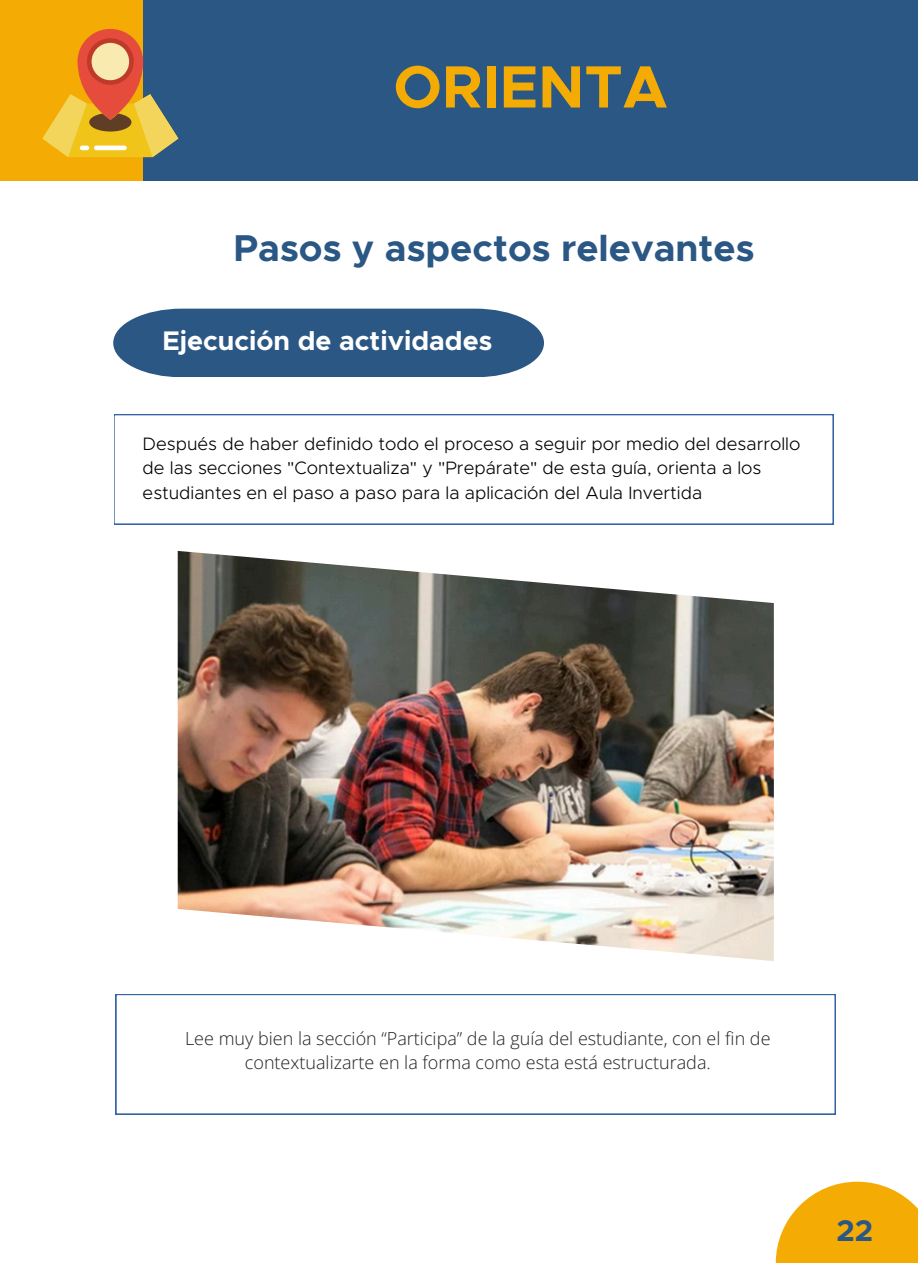
<style>
.page{position:relative;width:918px;height:1263px;background:#fff}
.page>*{position:absolute;margin:0;border:0;box-sizing:border-box;transform-origin:0 0}
.t1{font:700 59.85px "Metropolis";color:#f4ac04}
.t2{font:700 37.5px "Metropolis";color:#2b5784}
.t3{font:700 30px "Metropolis";color:#2b5784}
.t4{font:700 27px "Metropolis";color:#fff}
.t5{font:300 18px/24.8px "Metropolis";color:#000}
.t6{font:300 18px/24.8px "Open Sans";color:#222;text-align:center}
</style>
<div class="page">
<svg style="left:113px;top:308px;width:431px;height:69px;background:#3b638d"></svg>
<svg style="left:114px;top:414px;width:720px;height:110px"></svg>
<svg style="left:116px;top:994px;width:720px;height:120px"></svg>
<div style="left:143px;top:0;width:775px;height:180px;background:#2b5784"></div>
<div style="left:0;top:0;width:143px;height:180px;background:#f4ac04"></div>
<svg style="left:42px;top:29px;width:136px;height:128px"></svg>
<div style="left:80px;top:145px;width:9px;height:5px;background:#fff;border-radius:2px"></div>
<div style="left:94px;top:145px;width:33px;height:5px;background:#fff;border-radius:2px"></div>
<svg style="left:776px;top:1181px;width:142px;height:81px"></svg>
<img style="left:178px;top:551px;width:596px;height:410px">
<p class="t1" style="left:393px;top:60px;width:276px">ORIENTA</p>
<p class="t2" style="left:234px;top:231px;width:522px">Pasos y aspectos relevantes</p>
<p class="t4" style="left:162px;top:328px;width:331px">Ejecución de actividades</p>
<h3 class="t5" style="left:143px;top:432px;width:659px">Después de haber definido todo el proceso a seguir por medio del desarrollo de las secciones "Contextualiza" y "Prepárate" de esta guía, orienta a los estudiantes en el paso a paso para la aplicación del Aula Invertida</h3>
<p class="t6" style="left:185px;top:1025px;width:587px">Lee muy bien la sección “Participa” de la guía del estudiante, con el fin de contextualizarte en la forma como esta está estructurada.</p>
<p class="t3" style="left:837px;top:1216px;width:38px">22</p>
</div>
